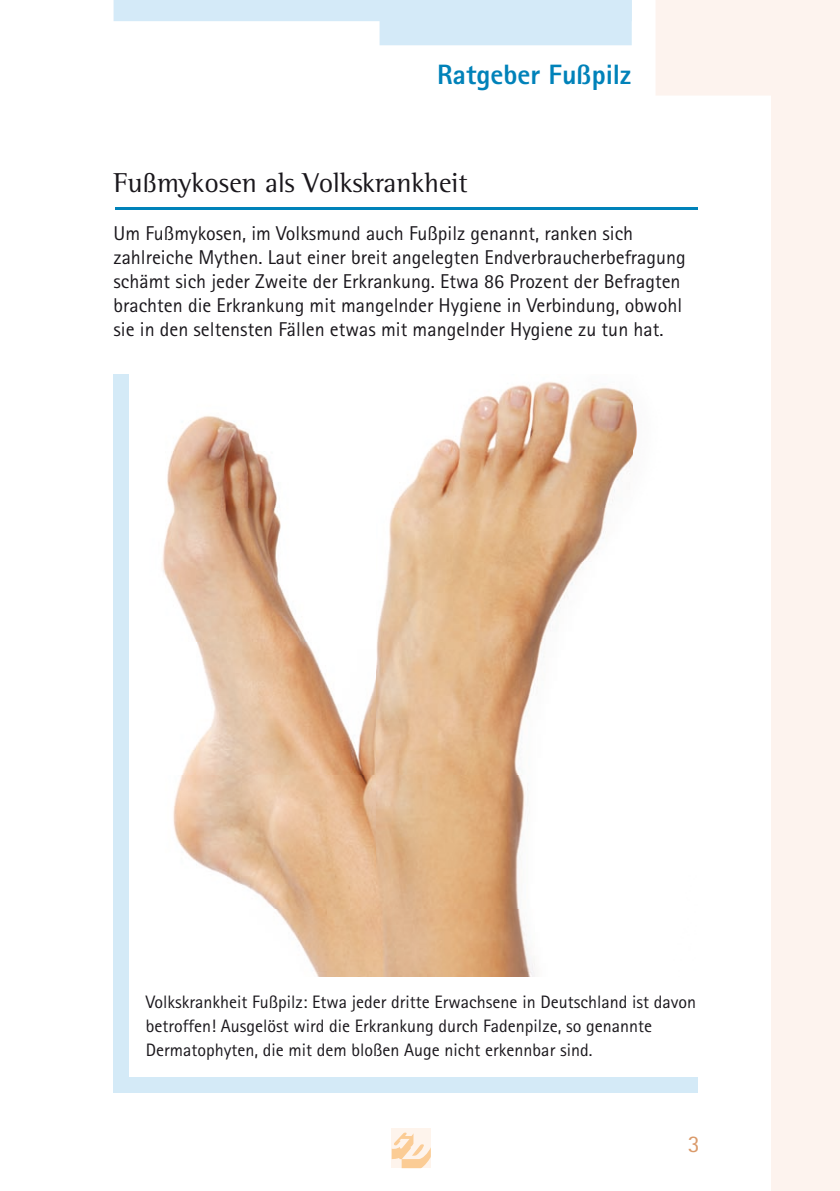
<style>
.page{position:relative;width:840px;height:1191px;background:#fff}
.page>*{position:absolute;margin:0;border:0;box-sizing:border-box;transform-origin:0 0}
.t1{font:28px "Agfa Rotis Semi Serif";color:#1a171c}
.t2{font:800 28px "Agfa Rotis Sans Serif";color:#0082b9}
.t3{font:24px "Agfa Rotis Sans Serif";color:#da9a6a}
.t4{font:20px/24px "Agfa Rotis Sans Serif";color:#1a171c}
.t5{font:18px/24px "Agfa Rotis Sans Serif";color:#1a171c}
</style>
<div class="page">
<svg style="left:113px;top:0;width:518px;height:45px"></svg>
<div style="left:772px;top:0;width:67px;height:1191px;background:#fdf3ee"></div>
<hr style="left:771px;top:0;width:2px;height:1191px;background:#fdf3ee">
<div style="left:656px;top:0;width:115px;height:95px;background:#fdf3ee"></div>
<div style="left:391px;top:1128px;width:40px;height:40px;background:#fef4ec"></div>
<svg style="left:391px;top:1132px;width:39px;height:36px"></svg>
<img style="left:162px;top:382px;width:475px;height:595px">
<hr style="left:115px;top:207px;width:582px;height:2px;background:#0082b9">
<div style="left:113px;top:374px;width:16px;height:712px;background:#d4eaf7"></div>
<div style="left:113px;top:1077px;width:584px;height:16px;background:#d4eaf7"></div>
<h1 class="t2" style="left:437px;top:56px;width:195px">Ratgeber Fußpilz</h1>
<h1 class="t1" style="left:113px;top:166px;width:355px">Fußmykosen als Volkskrankheit</h1>
<p class="t4" style="left:113px;top:221px;width:573px">Um Fußmykosen, im Volksmund auch Fußpilz genannt, ranken sich zahlreiche Mythen. Laut einer breit angelegten Endverbraucherbefragung schämt sich jeder Zweite der Erkrankung. Etwa 86 Prozent der Befragten brachten die Erkrankung mit mangelnder Hygiene in Verbindung, obwohl sie in den seltensten Fällen etwas mit mangelnder Hygiene zu tun hat.</p>
<p class="t5" style="left:146px;top:990px;width:551px">Volkskrankheit Fußpilz: Etwa jeder dritte Erwachsene in Deutschland ist davon betroffen! Ausgelöst wird die Erkrankung durch Fadenpilze, so genannte<br>Dermatophyten, die mit dem bloßen Auge nicht erkennbar sind.</p>
<p class="t3" style="left:687px;top:1129px;width:13px">3</p>
</div>
